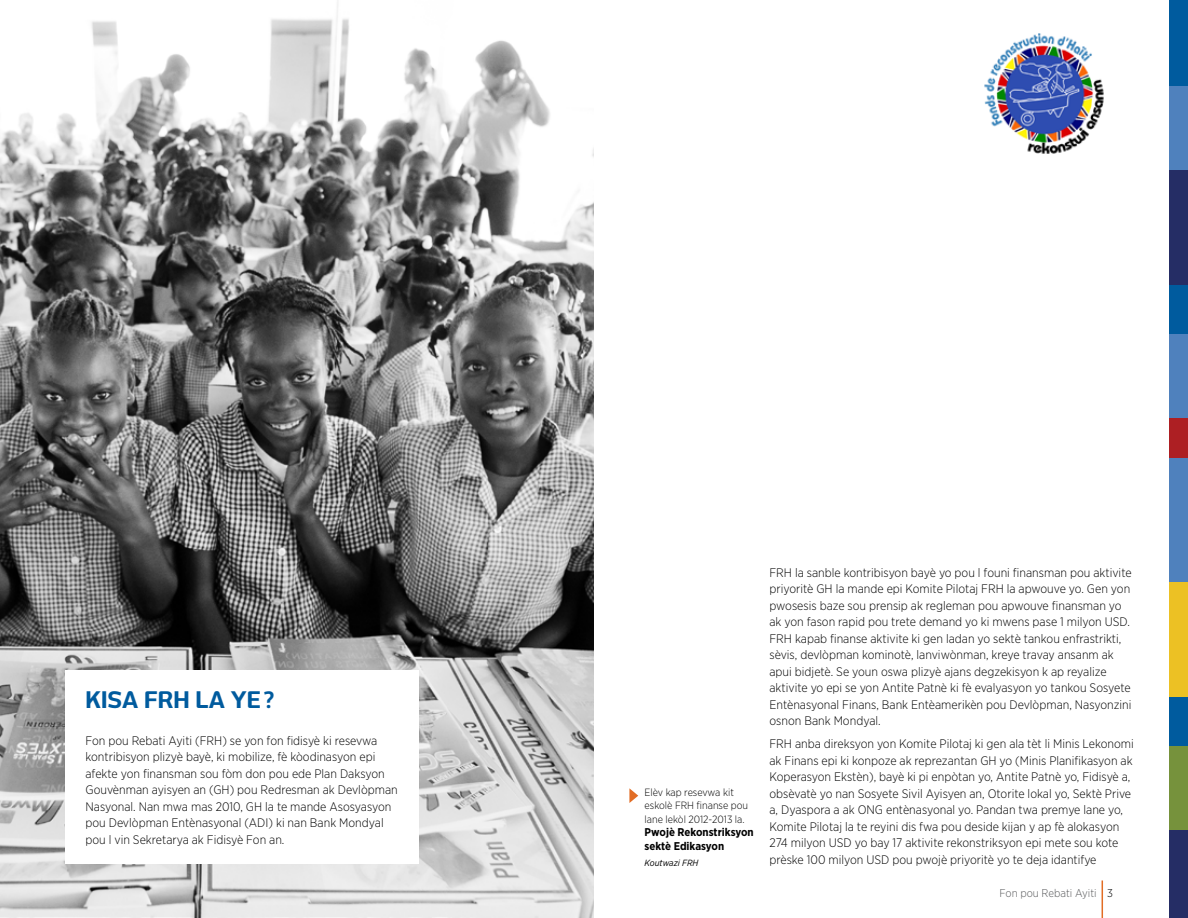
<style>
.page{position:relative;width:1188px;height:918px;background:#fff}
.page>*{position:absolute;margin:0;border:0;box-sizing:border-box;transform-origin:0 0}
.t1{font:700 22.5px "New June";color:#005b9e}
.t2{font:300 12.3px/16.5px "Gotham Narrow";color:#000}
.t3{font:700 11.25px/14px "Gotham Narrow";color:#000}
.t4{font:300 11.25px "Gotham Narrow";color:#58595b}
.t5{font:300 10.5px/12.6px "Gotham Narrow";color:#000}
.t6{font:italic 9px "Gotham Narrow";color:#000}
.s1{color:#000}
</style>
<div class="page">
<hr style="left:1102px;top:880px;width:1px;height:38px;background:#e26d25">
<div style="left:1170px;top:0;width:18px;height:88px;background:#005b9e"></div>
<div style="left:1170px;top:221px;width:18px;height:115px;background:#005b9e"></div>
<div style="left:1170px;top:633px;width:18px;height:115px;background:#005b9e"></div>
<div style="left:1170px;top:86px;width:18px;height:115px;background:#4f81bd"></div>
<div style="left:1170px;top:452px;width:18px;height:161px;background:#4f81bd"></div>
<div style="left:1170px;top:334px;width:18px;height:115px;background:#4f81bd"></div>
<div style="left:1170px;top:746px;width:18px;height:115px;background:#76923c"></div>
<div style="left:1170px;top:170px;width:18px;height:115px;background:#252d65"></div>
<div style="left:1170px;top:582px;width:18px;height:115px;background:#ecc124"></div>
<div style="left:1170px;top:418px;width:18px;height:40px;background:#ad1f23"></div>
<div style="left:1170px;top:830px;width:18px;height:88px;background:#252d65"></div>
<img style="left:0;top:2px;width:594px;height:916px">
<svg style="left:629px;top:788px;width:9px;height:15px"></svg>
<div style="left:65px;top:670px;width:353px;height:194px;background:#fff"></div>
<img style="left:984px;top:33px;width:120px;height:121px">
<h1 class="t1" style="left:85px;top:687px;width:190px">KISA FRH LA YE?</h1>
<p class="t2" style="left:85px;top:732px;width:314px">Fon pou Rebati Ayiti (FRH) se yon fon fidisyè ki resevwa kontribisyon plizyè bayè, ki mobilize, fè kòodinasyon epi afekte yon finansman sou fòm don pou ede Plan Daksyon Gouvènman ayisyen an (GH) pou Redresman ak Devlòpman Nasyonal. Nan mwa mas 2010, GH la te mande Asosyasyon pou Devlòpman Entènasyonal (ADI) ki nan Bank Mondyal pou l vin Sekretarya ak Fidisyè Fon an.</p>
<p class="t5" style="left:645px;top:786px;width:105px">Elèv kap resevwa kit eskolè FRH finanse pou</p>
<p class="t5" style="left:645px;top:812px;width:102px">lane lekòl 2012-2013 la.</p>
<p class="t3" style="left:645px;top:825px;width:111px">Pwojè Rekonstriksyon sektè Edikasyon</p>
<p class="t6" style="left:645px;top:857px;width:55px">Koutwazi FRH</p>
<p class="t2" style="left:770px;top:564px;width:364px">FRH la sanble kontribisyon bayè yo pou l founi finansman pou aktivite priyoritè GH la mande epi Komite Pilotaj FRH la apwouve yo. Gen yon pwosesis baze sou prensip ak regleman pou apwouve finansman yo ak yon fason rapid pou trete demand yo ki mwens pase 1 milyon USD.<br>FRH kapab finanse aktivite ki gen ladan yo sektè tankou enfrastrikti, sèvis, devlòpman kominotè, lanviwònman, kreye travay ansanm ak apui bidjetè. Se youn oswa plizyè ajans degzekisyon k ap reyalize aktivite yo epi se yon Antite Patnè ki fè evalyasyon yo tankou Sosyete Entènasyonal Finans, Bank Entèamerikèn pou Devlòpman, Nasyonzini osnon Bank Mondyal.</p>
<p class="t2" style="left:770px;top:736px;width:366px">FRH anba direksyon yon Komite Pilotaj ki gen ala tèt li Minis Lekonomi ak Finans epi ki konpoze ak reprezantan GH yo (Minis Planifikasyon ak Koperasyon Ekstèn), bayè ki pi enpòtan yo, Antite Patnè yo, Fidisyè a, obsèvatè yo nan Sosyete Sivil Ayisyen an, Otorite lokal yo, Sektè Prive a, Dyaspora a ak ONG entènasyonal yo. Pandan twa premye lane yo, Komite Pilotaj la te reyini dis fwa pou deside kijan y ap fè alokasyon 274 milyon USD yo bay 17 aktivite rekonstriksyon epi mete sou kote prèske 100 milyon USD pou pwojè priyoritè yo te deja idantifye</p>
<p class="t4" style="left:1000px;top:886px;width:115px">Fon pou Rebati Ayiti <span class="s1">3</span></p>
</div>
